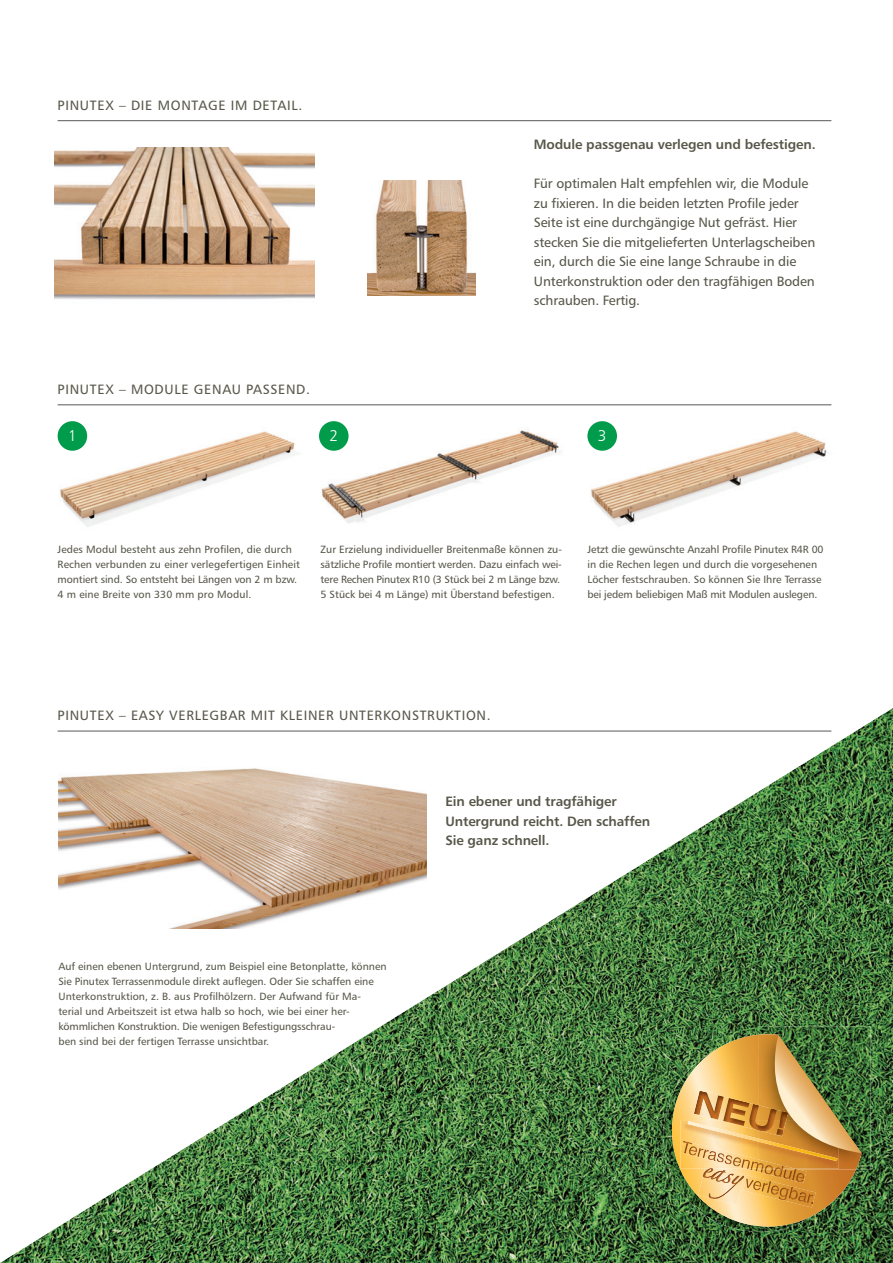
<style>
.page{position:relative;width:893px;height:1263px;background:#fff}
.page>*{position:absolute;margin:0;border:0;box-sizing:border-box;transform-origin:0 0}
.t1{font:15.6px "Humanist 777 BT Light B";color:#fff}
.t2{font:13.5px/19.5px "Humanist 777 BT Roman B";letter-spacing:-.01em;color:#58574a}
.t3{font:13.5px/19.5px "Humanist 777 BT Bold B";letter-spacing:-.01em;color:#58574a}
.t4{font:13.5px "Humanist 777 BT Roman B";letter-spacing:.05em;color:#58574a}
.t5{font:10.5px/15px "Humanist 777 BT Roman B";color:#58574a}
</style>
<div class="page">
<img style="left:0;top:708px;width:893px;height:555px">
<img style="left:57px;top:421px;width:239px;height:106px">
<img style="left:58px;top:761px;width:369px;height:168px">
<img style="left:319px;top:421px;width:240px;height:102px">
<img style="left:591px;top:421px;width:236px;height:106px">
<img style="left:54px;top:148px;width:261px;height:151px">
<img style="left:368px;top:181px;width:107px;height:115px">
<hr style="left:58px;top:120px;width:773px;height:1px;background:#57585a">
<hr style="left:58px;top:404px;width:773px;height:1px;background:#57585a">
<hr style="left:58px;top:731px;width:773px;height:1px;background:#57585a">
<div style="left:58px;top:421px;width:29px;height:30px;background:#009c4b;border-radius:50%"></div>
<div style="left:319px;top:421px;width:30px;height:30px;background:#009c4b;border-radius:50%"></div>
<div style="left:587px;top:421px;width:30px;height:30px;background:#009c4b;border-radius:50%"></div>
<img style="left:653px;top:1051px;width:160px;height:181px">
<img style="left:758px;top:1026px;width:112px;height:143px">
<img style="left:758px;top:1034px;width:104px;height:135px">
<img style="left:806px;top:1153px;width:31px;height:8px">
<img style="left:677px;top:1035px;width:184px;height:118px">
<img style="left:680px;top:1152px;width:126px;height:31px">
<img style="left:681px;top:1141px;width:77px;height:28px">
<img style="left:758px;top:1169px;width:40px;height:1px">
<img style="left:758px;top:1159px;width:37px;height:10px">
<img style="left:698px;top:1171px;width:11px;height:27px">
<img style="left:714px;top:1199px;width:29px;height:6px">
<svg style="left:703px;top:1166px;width:41px;height:17px"></svg>
<img style="left:709px;top:1176px;width:34px;height:23px">
<img style="left:743px;top:1175px;width:73px;height:32px">
<p class="t4" style="left:58px;top:97px;width:246px">PINUTEX – DIE MONTAGE IM DETAIL.</p>
<p class="t4" style="left:58px;top:381px;width:254px">PINUTEX – MODULE GENAU PASSEND.</p>
<p class="t3" style="left:534px;top:134px;width:283px">Module passgenau verlegen und befestigen.</p>
<p class="t2" style="left:534px;top:173px;width:283px">Für optimalen Halt empfehlen wir, die Module zu fixieren. In die beiden letzten Profile jeder Seite ist eine durchgängige Nut gefräst. Hier stecken Sie die mitgelieferten Unterlagscheiben ein, durch die Sie eine lange Schraube in die Unterkonstruktion oder den tragfähigen Boden schrauben. Fertig.</p>
<h1 class="t1" style="left:68px;top:426px;width:10px">1</h1>
<h1 class="t1" style="left:329px;top:426px;width:10px">2</h1>
<h1 class="t1" style="left:598px;top:426px;width:10px">3</h1>
<p class="t5" style="left:58px;top:541px;width:244px">Jedes Modul besteht aus zehn Profilen, die durch Rechen verbunden zu einer verlegefertigen Einheit montiert sind. So entsteht bei Längen von 2 m bzw.<br>4 m eine Breite von 330 mm pro Modul.</p>
<p class="t5" style="left:321px;top:541px;width:243px">Zur Erzielung individueller Breitenmaße können zu&shy;sätzliche Profile montiert werden. Dazu einfach wei&shy;tere Rechen Pinutex R10 (3 Stück bei 2 m Länge bzw.<br>5 Stück bei 4 m Länge) mit Überstand befestigen.</p>
<p class="t5" style="left:587px;top:541px;width:238px">Jetzt die gewünschte Anzahl Profile Pinutex R4R 00 in die Rechen legen und durch die vorgesehenen Löcher festschrauben. So können Sie Ihre Terrasse bei jedem beliebigen Maß mit Modulen auslegen.</p>
<p class="t4" style="left:58px;top:707px;width:435px">PINUTEX – EASY VERLEGBAR MIT KLEINER UNTERKONSTRUKTION.</p>
<p class="t5" style="left:58px;top:958px;width:330px">Auf einen ebenen Untergrund, zum Beispiel eine Betonplatte, können Sie Pinutex Terrassenmodule direkt auflegen. Oder Sie schaffen eine Unterkonstruktion, z. B. aus Profilhölzern. Der Aufwand für Ma&shy;terial und Arbeitszeit ist etwa halb so hoch, wie bei einer her&shy;kömmlichen Konstruktion. Die wenigen Befestigungsschrau-<br>ben sind bei der fertigen Terrasse unsichtbar.</p>
<p class="t3" style="left:445px;top:791px;width:206px">Ein ebener und tragfähiger<br>Untergrund reicht. Den schaffen<br>Sie ganz schnell.</p>
</div>
